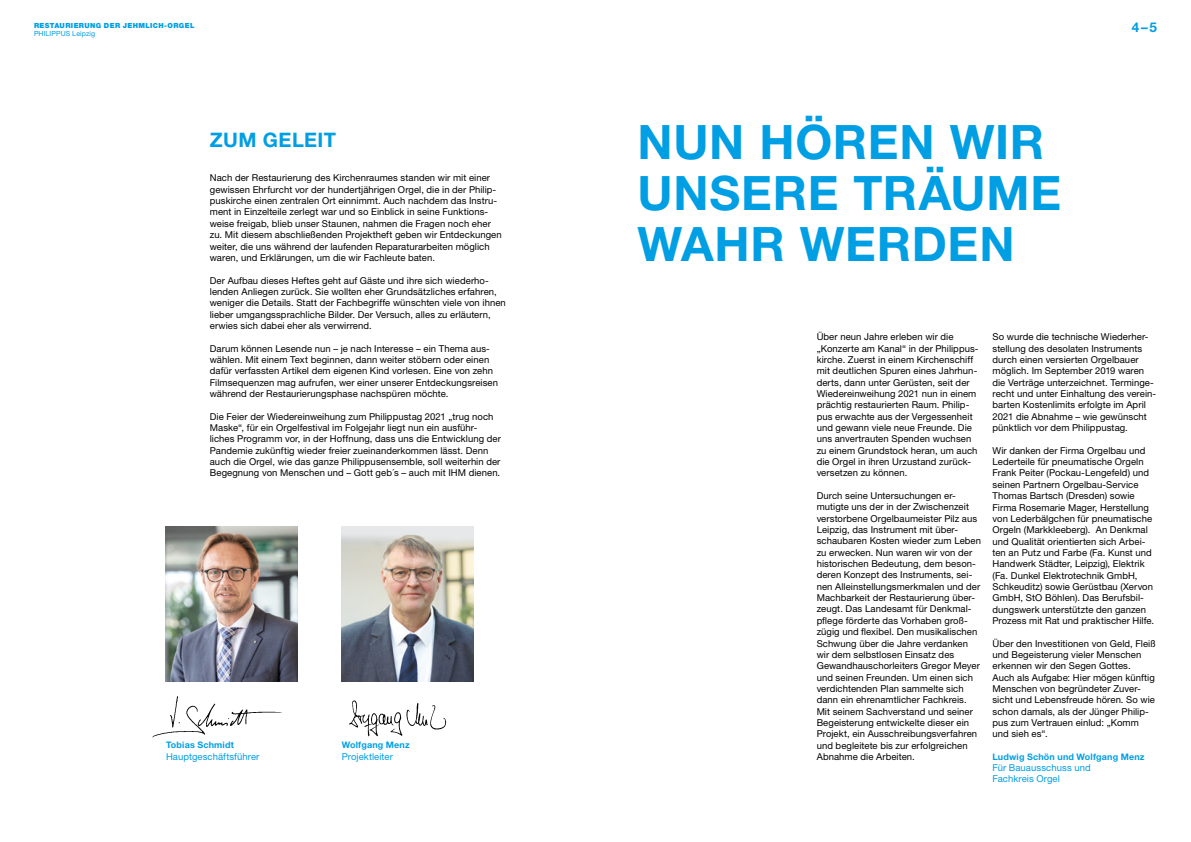
<style>
.page{position:relative;width:1191px;height:842px;background:#fff}
.page>*{position:absolute;margin:0;border:0;box-sizing:border-box;transform-origin:0 0}
.t1{font:700 47.5px/51px "Helvetica Neue LT Std";letter-spacing:.015em;color:#009ee3}
.t2{font:700 20px "Helvetica Neue LT Std";letter-spacing:.02em;color:#009ee3}
.t3{font:700 13.5px "Helvetica Neue LT Std";color:#009ee3}
.t4{font:9.5px/11.3px "Helvetica Neue LT Std";letter-spacing:.005em;color:#000}
.t5{font:9.5px/11.3px "Helvetica Neue LT Std";letter-spacing:.005em;color:#009ee3}
.t6{font:700 9px "Helvetica Neue LT Std";letter-spacing:.02em;color:#009ee3}
.t7{font:900 7px "Helvetica Neue LT Std";letter-spacing:.055em;color:#009ee3}
.t8{font:7px "Helvetica Neue LT Std";letter-spacing:.015em;color:#009ee3}
</style>
<div class="page">
<img style="left:166px;top:527px;width:132px;height:155px">
<img style="left:342px;top:527px;width:131px;height:154px">
<img style="left:152px;top:696px;width:130px;height:42px">
<img style="left:349px;top:700px;width:98px;height:37px">
<p class="t7" style="left:34px;top:21px;width:162px">RESTAURIERUNG DER JEHMLICH-ORGEL</p>
<p class="t8" style="left:34px;top:30px;width:63px">PHILIPPUS Leipzig</p>
<h2 class="t2" style="left:210px;top:128px;width:128px">ZUM GELEIT</h2>
<p class="t4" style="left:210px;top:172px;width:293px">Nach der Restaurierung des Kirchenraumes standen wir mit einer gewissen Ehrfurcht vor der hundertjährigen Orgel, die in der Philip&shy;puskirche einen zentralen Ort einnimmt. Auch nachdem das Instru&shy;ment in Einzelteile zerlegt war und so Einblick in seine Funktions&shy;weise freigab, blieb unser Staunen, nahmen die Fragen noch eher zu. Mit diesem abschließenden Projektheft geben wir Entdeckungen weiter, die uns während der laufenden Reparaturarbeiten möglich waren, und Erklärungen, um die wir Fachleute baten.</p>
<p class="t4" style="left:210px;top:274px;width:297px">Der Aufbau dieses Heftes geht auf Gäste und ihre sich wiederho&shy;lenden Anliegen zurück. Sie wollten eher Grundsätzliches erfahren, weniger die Details. Statt der Fachbegriffe wünschten viele von ihnen lieber umgangssprachliche Bilder. Der Versuch, alles zu erläutern, erwies sich dabei eher als verwirrend.</p>
<p class="t4" style="left:210px;top:342px;width:290px">Darum können Lesende nun – je nach Interesse – ein Thema aus&shy;wählen. Mit einem Text beginnen, dann weiter stöbern oder einen dafür verfassten Artikel dem eigenen Kind vorlesen. Eine von zehn Filmsequenzen mag aufrufen, wer einer unserer Entdeckungsreisen während der Restaurierungsphase nachspüren möchte.</p>
<p class="t4" style="left:210px;top:410px;width:292px">Die Feier der Wiedereinweihung zum Philippustag 2021 „trug noch Maske“, für ein Orgelfestival im Folgejahr liegt nun ein ausführ&shy;liches Programm vor, in der Hoffnung, dass uns die Entwicklung der Pandemie zukünftig wieder freier zueinanderkommen lässt. Denn auch die Orgel, wie das ganze Philippusensemble, soll weiterhin der Begegnung von Menschen und – Gott geb´s – auch mit IHM dienen.</p>
<p class="t6" style="left:166px;top:740px;width:69px">Tobias Schmidt</p>
<p class="t5" style="left:166px;top:751px;width:95px">Hauptgeschäftsführer</p>
<p class="t6" style="left:342px;top:740px;width:69px">Wolfgang Menz</p>
<p class="t5" style="left:342px;top:751px;width:53px">Projektleiter</p>
<h1 class="t1" style="left:637px;top:115px;width:425px">NUN HÖREN WIR<br>UNSERE TRÄUME<br>WAHR WERDEN</h1>
<h3 class="t3" style="left:1131px;top:19px;width:27px">4–5</h3>
<p class="t4" style="left:816px;top:331px;width:163px">Über neun Jahre erleben wir die „Konzerte am Kanal“ in der Philippus&shy;kirche. Zuerst in einem Kirchenschiff mit deutlichen Spuren eines Jahrhun&shy;derts, dann unter Gerüsten, seit der Wiedereinweihung 2021 nun in einem prächtig restaurierten Raum. Philip&shy;pus erwachte aus der Vergessenheit und gewann viele neue Freunde. Die uns anvertrauten Spenden wuchsen zu einem Grundstock heran, um auch die Orgel in ihren Urzustand zurück&shy;versetzen zu können.</p>
<p class="t4" style="left:816px;top:490px;width:166px">Durch seine Untersuchungen er&shy;mutigte uns der in der Zwischenzeit verstorbene Orgelbaumeister Pilz aus Leipzig, das Instrument mit über&shy;schaubaren Kosten wieder zum Leben zu erwecken. Nun waren wir von der historischen Bedeutung, dem beson&shy;deren Konzept des Instruments, sei&shy;nen Alleinstellungsmerkmalen und der Machbarkeit der Restaurierung über&shy;zeugt. Das Landesamt für Denkmal&shy;pflege förderte das Vorhaben groß&shy;zügig und flexibel. Den musikalischen Schwung über die Jahre verdanken wir dem selbstlosen Einsatz des Gewandhauschorleiters Gregor Meyer und seinen Freunden. Um einen sich verdichtenden Plan sammelte sich dann ein ehrenamtlicher Fachkreis.<br>Mit seinem Sachverstand und seiner Begeisterung entwickelte dieser ein Projekt, ein Ausschreibungsverfahren und begleitete bis zur erfolgreichen Abnahme die Arbeiten.</p>
<p class="t4" style="left:992px;top:331px;width:165px">So wurde die technische Wiederher&shy;stellung des desolaten Instruments durch einen versierten Orgelbauer möglich. Im September 2019 waren die Verträge unterzeichnet. Terminge&shy;recht und unter Einhaltung des verein&shy;barten Kostenlimits erfolgte im April 2021 die Abnahme – wie gewünscht pünktlich vor dem Philippustag.</p>
<p class="t4" style="left:992px;top:445px;width:163px">Wir danken der Firma Orgelbau und Lederteile für pneumatische Orgeln Frank Peiter (Pockau-Lengefeld) und seinen Partnern Orgelbau-Service Thomas Bartsch (Dresden) sowie Firma Rosemarie Mager, Herstellung von Lederbälgchen für pneumatische Orgeln (Markkleeberg). An Denkmal und Qualität orientierten sich Arbei&shy;ten an Putz und Farbe (Fa. Kunst und Handwerk Städter, Leipzig), Elektrik (Fa. Dunkel Elektrotechnik GmbH, Schkeuditz) sowie Gerüstbau (Xervon GmbH, StO Böhlen). Das Berufsbil&shy;dungswerk unterstützte den ganzen Prozess mit Rat und praktischer Hilfe.</p>
<p class="t4" style="left:992px;top:637px;width:165px">Über den Investitionen von Geld, Fleiß und Begeisterung vieler Menschen erkennen wir den Segen Gottes.<br>Auch als Aufgabe: Hier mögen künftig<br>Menschen von begründeter Zuver&shy;sicht und Lebensfreude hören. So wie schon damals, als der Jünger Philip&shy;pus zum Vertrauen einlud: „Komm und sieh es“.</p>
<p class="t6" style="left:992px;top:751px;width:153px">Ludwig Schön und Wolfgang Menz</p>
<p class="t5" style="left:992px;top:762px;width:100px">Für Bauausschuss und<br>Fachkreis Orgel</p>
</div>
